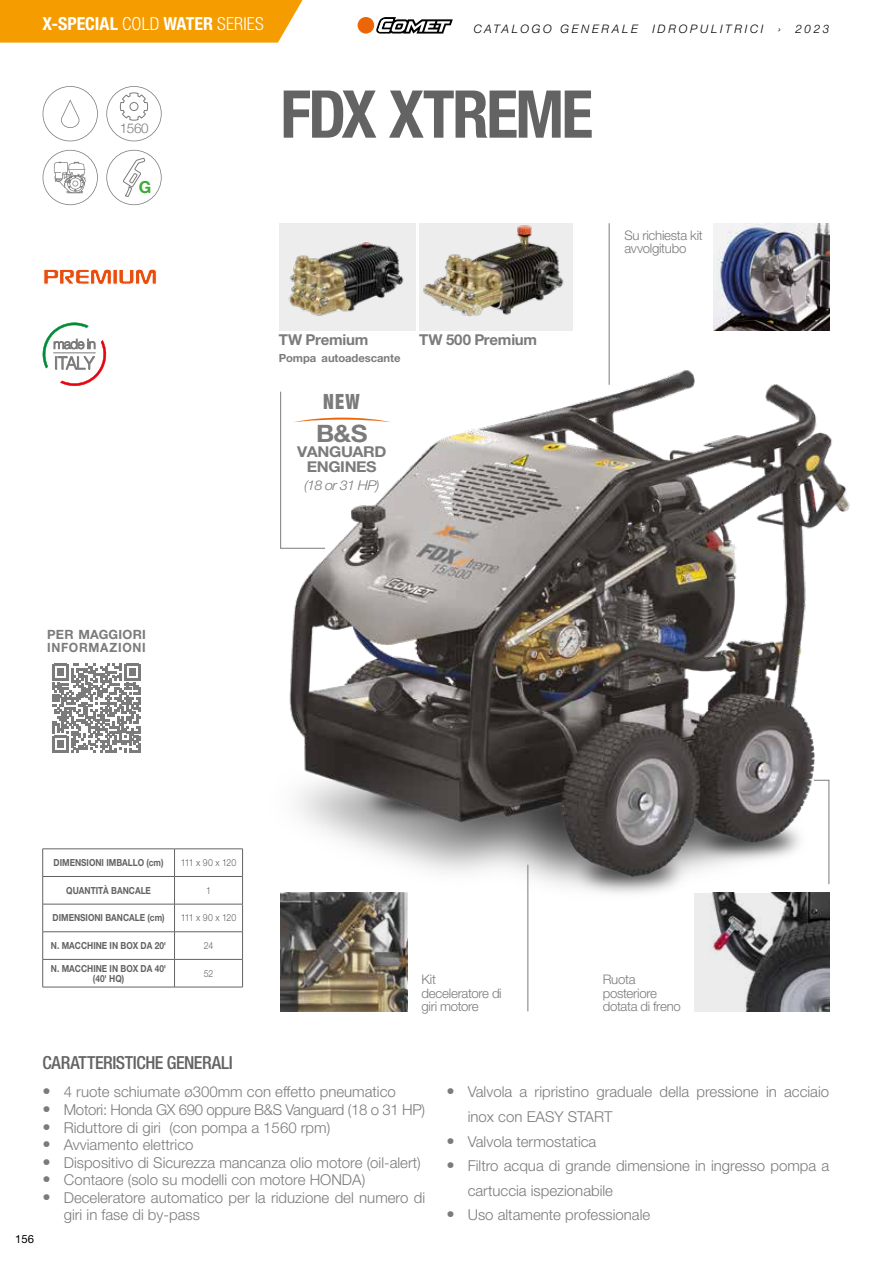
<style>
.page{position:relative;width:893px;height:1263px;background:#fff}
.page>*{position:absolute;margin:0;border:0;box-sizing:border-box;transform-origin:0 0}
.t1{font:700 condensed 66px "Helvetica Neue LT Pro";letter-spacing:-.04em;color:#646363}
.t2{font:700 24px "Helvetica Neue LT Pro";color:#7c7b7b;scale:1.08 1}
.t3{font:900 condensed 21px "Helvetica Neue LT Pro";color:#7c7b7b;scale:.86 1}
.t4{font:700 condensed 18px "Helvetica Neue LT Pro";color:#fff}
.t5{font:500 condensed 18px "Helvetica Neue LT Pro";letter-spacing:-.02em;color:#646363}
.t6{font:700 16.5px "Helvetica Neue";color:#3aaa35}
.t7{font:300 15px/24.6px "Helvetica Neue LT Pro";color:#7c7b7b}
.t8{font:300 15px "Helvetica Neue LT Pro";letter-spacing:-.02em;color:#7c7b7b}
.t9{font:700 15px "Helvetica Neue LT Pro";letter-spacing:-.025em;color:#7c7b7b}
.t10{font:700 15px/15px "Helvetica Neue LT Pro";letter-spacing:-.025em;color:#7c7b7b;text-align:center;scale:1.08 1}
.t11{font:italic 300 13.5px "Helvetica Neue LT Pro";letter-spacing:-.05em;color:#7c7b7b;scale:1.08 1}
.t12{font:300 13.5px "Helvetica Neue";color:#7c7b7b}
.t13{font:300 13.2px/13.5px "Helvetica Neue LT Pro";letter-spacing:-.02em;color:#7c7b7b}
.t14{font:700 12.75px/13.5px "Helvetica Neue LT Pro";letter-spacing:.05em;color:#7c7b7b}
.t15{font:italic 300 11.7px "Helvetica Neue LT Pro";letter-spacing:.23em;color:#000}
.t16{font:700 11.25px "Helvetica Neue LT Pro";letter-spacing:-.01em;color:#7c7b7b}
.t17{font:11.25px "Helvetica Neue LT Pro";color:#000}
.t18{font:700 9.75px/9.8px "Helvetica Neue LT Pro";color:#646363;text-align:center;scale:.85 1}
.t19{font:300 9.75px "Helvetica Neue LT Pro";letter-spacing:-.04em;color:#646363;scale:.9 1}
.s1{font-weight:300}
.s2{font-weight:500;font-size:16.5px}
</style>
<div class="page">
<img style="left:232px;top:368px;width:618px;height:569px">
<img style="left:714px;top:223px;width:115px;height:108px">
<hr style="left:609px;top:223px;width:1px;height:162px;background:#7c7b7b">
<hr style="left:528px;top:865px;width:1px;height:146px;background:#7c7b7b">
<svg style="left:813px;top:780px;width:16px;height:105px"></svg>
<img style="left:694px;top:893px;width:135px;height:118px">
<img style="left:280px;top:893px;width:127px;height:118px">
<div style="left:279px;top:223px;width:137px;height:108px;background:#ededed"></div>
<img style="left:288px;top:242px;width:116px;height:74px">
<img style="left:419px;top:223px;width:153px;height:108px">
<svg style="left:280px;top:391px;width:111px;height:158px"></svg>
<svg style="left:43px;top:86px;width:55px;height:55px"></svg>
<svg style="left:43px;top:150px;width:55px;height:55px"></svg>
<svg style="left:106px;top:86px;width:56px;height:55px"></svg>
<svg style="left:106px;top:150px;width:56px;height:55px"></svg>
<svg style="left:43px;top:269px;width:114px;height:15px"></svg>
<svg style="left:43px;top:322px;width:63px;height:64px"></svg>
<svg style="left:52px;top:664px;width:89px;height:88px"></svg>
<hr style="left:43px;top:848px;width:132px;height:1px;background:#646363">
<hr style="left:175px;top:848px;width:68px;height:1px;background:#646363">
<hr style="left:43px;top:876px;width:132px;height:1px;background:#646363">
<hr style="left:175px;top:876px;width:68px;height:1px;background:#646363">
<hr style="left:43px;top:904px;width:132px;height:1px;background:#646363">
<hr style="left:175px;top:904px;width:68px;height:1px;background:#646363">
<hr style="left:43px;top:931px;width:132px;height:1px;background:#646363">
<hr style="left:175px;top:931px;width:68px;height:1px;background:#646363">
<hr style="left:43px;top:959px;width:132px;height:1px;background:#646363">
<svg style="left:42px;top:849px;width:1px;height:138px"></svg>
<hr style="left:175px;top:959px;width:68px;height:1px;background:#646363">
<svg style="left:174px;top:849px;width:1px;height:138px"></svg>
<svg style="left:242px;top:849px;width:1px;height:138px"></svg>
<hr style="left:43px;top:987px;width:132px;height:1px;background:#646363">
<hr style="left:175px;top:987px;width:68px;height:1px;background:#646363">
<svg style="left:376px;top:17px;width:77px;height:17px"></svg>
<div style="left:358px;top:17px;width:16px;height:17px;background:#ec6608;border-radius:50%"></div>
<div style="left:0;top:0;width:303px;height:43px;background:#f59c00"></div>
<p class="t4" style="left:43px;top:13px;width:223px">X-SPECIAL <span class="s1">COLD</span> WATER <span class="s1">SERIES</span></p>
<p class="t15" style="left:474px;top:22px;width:357px">CATALOGO GENERALE IDROPULITRICI › 2023</p>
<p class="t12" style="left:120px;top:117px;width:30px">1560</p>
<p class="t6" style="left:139px;top:174px;width:14px">G</p>
<p class="t14" style="left:47px;top:627px;width:100px">PER MAGGIORI<br>INFORMAZIONI</p>
<h1 class="t1" style="left:280px;top:74px;width:314px">FDX XTREME</h1>
<p class="t9" style="left:279px;top:331px;width:91px">TW Premium</p>
<p class="t16" style="left:279px;top:351px;width:123px">Pompa autoadescante</p>
<h3 class="t3" style="left:323px;top:389px;width:44px">NEW</h3>
<h2 class="t2" style="left:316px;top:419px;width:49px">B&amp;S</h2>
<p class="t10" style="left:297px;top:444px;width:84px">VANGUARD<br>ENGINES</p>
<p class="t11" style="left:304px;top:477px;width:71px">(18 or 31 HP)</p>
<p class="t9" style="left:419px;top:331px;width:119px">TW 500 Premium</p>
<p class="t13" style="left:624px;top:228px;width:80px">Su richiesta kit avvolgitubo</p>
<p class="t18" style="left:54px;top:857px;width:131px">DIMENSIONI IMBALLO (cm)</p>
<p class="t19" style="left:181px;top:857px;width:63px">111 x 90 x 120</p>
<p class="t18" style="left:66px;top:885px;width:101px">QUANTITÀ BANCALE</p>
<p class="t19" style="left:206px;top:884px;width:7px">1</p>
<p class="t18" style="left:53px;top:913px;width:133px">DIMENSIONI BANCALE (cm)</p>
<p class="t19" style="left:181px;top:912px;width:63px">111 x 90 x 120</p>
<p class="t18" style="left:51px;top:940px;width:137px">N. MACCHINE IN BOX DA 20'</p>
<p class="t19" style="left:204px;top:940px;width:12px">24</p>
<p class="t18" style="left:51px;top:963px;width:137px">N. MACCHINE IN BOX DA 40' (40' HQ)</p>
<p class="t19" style="left:204px;top:967px;width:12px">52</p>
<p class="t13" style="left:421px;top:973px;width:82px">Kit deceleratore di giri motore</p>
<p class="t13" style="left:603px;top:973px;width:80px">Ruota posteriore dotata di freno</p>
<p class="t17" style="left:15px;top:1233px;width:20px">156</p>
<p class="t5" style="left:43px;top:1052px;width:192px">CARATTERISTICHE GENERALI</p>
<p class="t7" style="left:43px;top:1079px;width:355px"><span class="s2">•</span> 4 ruote schiumate ø300mm con effetto pneumatico</p>
<p class="t8" style="left:43px;top:1100px;width:384px"><span class="s2">•</span> Motori: Honda GX 690 oppure B&amp;S Vanguard (18 o 31 HP)</p>
<p class="t7" style="left:43px;top:1114px;width:289px"><span class="s2">•</span> Riduttore di giri (con pompa a 1560 rpm)</p>
<p class="t7" style="left:43px;top:1132px;width:153px"><span class="s2">•</span> Avviamento elettrico</p>
<p class="t7" style="left:43px;top:1150px;width:380px"><span class="s2">•</span> Dispositivo di Sicurezza mancanza olio motore (oil-alert)</p>
<p class="t7" style="left:43px;top:1167px;width:324px"><span class="s2">•</span> Contaore (solo su modelli con motore HONDA)</p>
<p class="t7" style="left:64px;top:1188px;width:363px;line-height:17.5px;text-indent:-21px"><span class="s2">•</span> Deceleratore automatico per la riduzione del numero di giri in fase di by-pass</p>
<p class="t7" style="left:468px;top:1079px;width:363px;text-indent:-21px"><span class="s2">•</span> Valvola a ripristino graduale della pressione in acciaio inox con EASY START</p>
<p class="t7" style="left:446px;top:1129px;width:151px"><span class="s2">•</span> Valvola termostatica</p>
<p class="t7" style="left:468px;top:1153px;width:363px;text-indent:-21px"><span class="s2">•</span> Filtro acqua di grande dimensione in ingresso pompa a cartuccia ispezionabile</p>
<p class="t7" style="left:446px;top:1202px;width:205px"><span class="s2">•</span> Uso altamente professionale</p>
</div>
